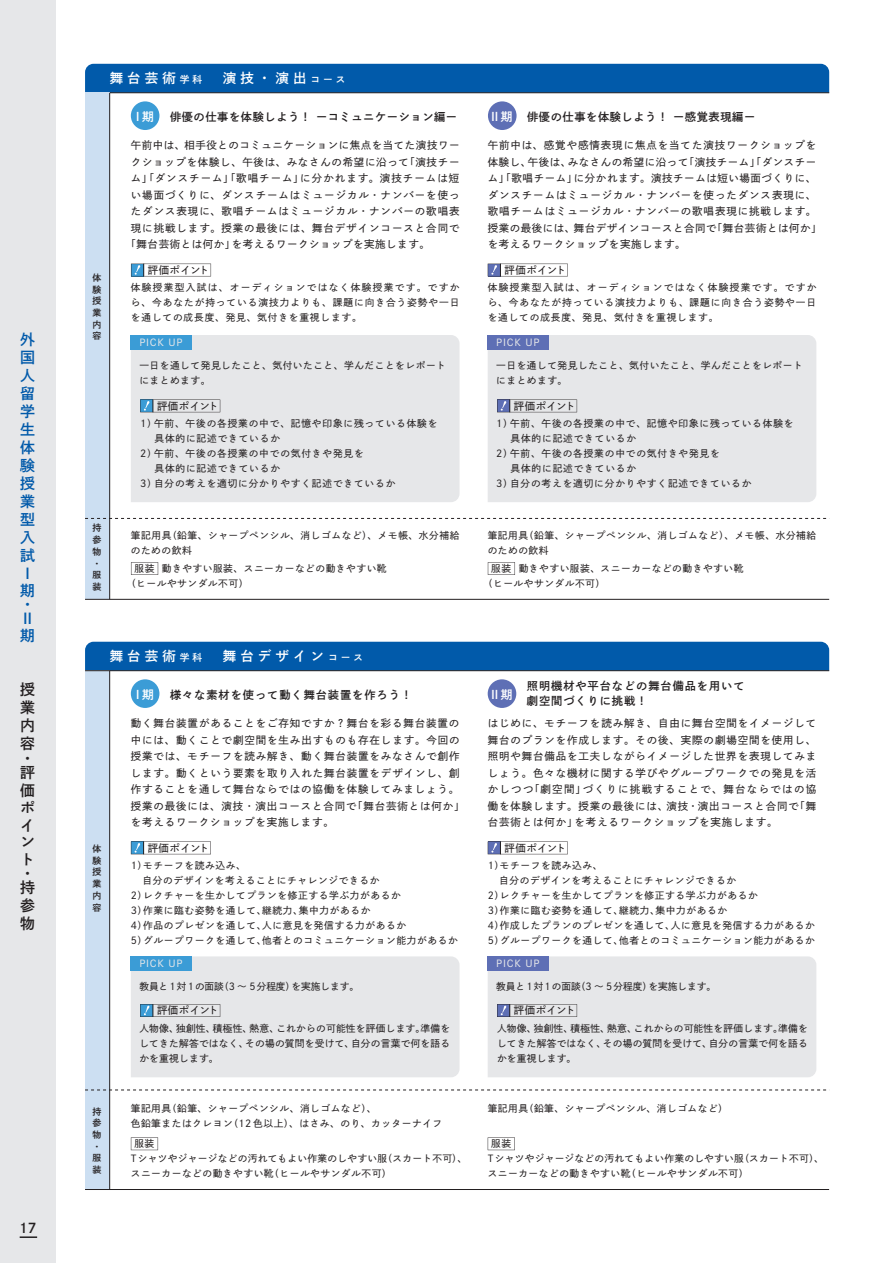
<style>
.page{position:relative;width:893px;height:1263px;background:#fff}
.page>*{position:absolute;margin:0;border:0;box-sizing:border-box;transform-origin:0 0}
.t1{font:15px/17.9px "DNP Shuei Go Gin Std B";color:#015aaa}
.t2{font:15px/18px "DNP Shuei Go Gin Std B";color:#231f20}
.t3{font:13.5px "DNP Shuei Go Gin Std B";letter-spacing:.3em;color:#fff}
.t4{font:13.5px "DNP Shuei Go Gin Std B";color:#231f20}
.t5{font:12px "DNP Shuei Go Gin Std B";letter-spacing:-.07em;color:#fff}
.t6{font:11.25px/15px "DNP Shuei Go Gin Std B";letter-spacing:.08em;color:#231f20}
.t7{font:11.25px "DNP Shuei Go Gin Std B";letter-spacing:.05em;color:#231f20}
.t8{font:10.5px/16.5px "DNP Shuei Go Gin Std M";letter-spacing:.08em;color:#231f20}
.t9{font:10.5px/16.5px "DNP Shuei Go Gin Std M";letter-spacing:.05em;color:#231f20}
.t10{font:9.75px/15px "DNP Shuei Go Gin Std M";letter-spacing:.06em;color:#231f20}
.t11{font:9.75px "DNP Shuei Go Gin Std M";letter-spacing:.08em;color:#231f20}
.t12{font:9.75px/15px "DNP Shuei Go Gin Std M";letter-spacing:.025em;color:#231f20}
.t13{font:9.75px "DNP Shuei Go Gin Std M";color:#231f20}
.t14{font:9.75px "DNP Shuei Go Gin Std M";letter-spacing:.08em;color:#e6e7e9}
.t15{font:9px/11.7px "DNP Shuei Go Gin Std B";color:#231f20;text-align:justify}
.s1{font-size:9.75px}
</style>
<div class="page">
<div style="left:85px;top:64px;width:744px;height:28px;background:#015aaa"></div>
<div style="left:85px;top:642px;width:744px;height:28px;background:#015aaa"></div>
<hr style="left:85px;top:92px;width:744px;height:1px;background:#231f20">
<div style="left:85px;top:1090px;width:25px;height:99px;background:#ccdff2"></div>
<div style="left:85px;top:671px;width:25px;height:419px;background:#ccdff2"></div>
<hr style="left:85px;top:670px;width:744px;height:1px;background:#231f20">
<hr style="left:109px;top:671px;width:1px;height:518px;background:#231f20">
<div style="left:131px;top:679px;width:28px;height:29px;background:#3b9cd6;border-radius:50%"></div>
<div style="left:488px;top:679px;width:28px;height:29px;background:#5e6fb5;border-radius:50%"></div>
<svg style="left:131px;top:841px;width:80px;height:13px"></svg>
<div style="left:131px;top:956px;width:329px;height:121px;background:#e6e7e9"></div>
<div style="left:488px;top:956px;width:328px;height:121px;background:#e6e7e9"></div>
<svg style="left:488px;top:841px;width:80px;height:13px"></svg>
<hr style="left:85px;top:1189px;width:744px;height:1px;background:#231f20">
<svg style="left:131px;top:1137px;width:27px;height:13px"></svg>
<svg style="left:488px;top:1137px;width:27px;height:13px"></svg>
<svg style="left:85px;top:1090px;width:742px;height:1px"></svg>
<div style="left:85px;top:518px;width:25px;height:81px;background:#ccdff2"></div>
<div style="left:131px;top:335px;width:329px;height:167px;background:#e6e7e9"></div>
<div style="left:131px;top:335px;width:61px;height:14px;background:#3b9cd6"></div>
<div style="left:85px;top:93px;width:25px;height:425px;background:#ccdff2"></div>
<hr style="left:109px;top:93px;width:1px;height:506px;background:#231f20">
<div style="left:131px;top:101px;width:28px;height:29px;background:#3b9cd6;border-radius:50%"></div>
<div style="left:488px;top:101px;width:29px;height:29px;background:#5e6fb5;border-radius:50%"></div>
<svg style="left:140px;top:400px;width:80px;height:12px"></svg>
<div style="left:488px;top:335px;width:328px;height:167px;background:#e6e7e9"></div>
<div style="left:488px;top:335px;width:61px;height:14px;background:#5e6fb5"></div>
<svg style="left:497px;top:400px;width:80px;height:12px"></svg>
<svg style="left:85px;top:518px;width:742px;height:1px"></svg>
<hr style="left:85px;top:599px;width:744px;height:1px;background:#231f20">
<svg style="left:131px;top:264px;width:80px;height:12px"></svg>
<svg style="left:488px;top:264px;width:80px;height:12px"></svg>
<svg style="left:131px;top:562px;width:27px;height:13px"></svg>
<svg style="left:488px;top:562px;width:27px;height:13px"></svg>
<div style="left:0;top:0;width:55px;height:1263px;background:#e6e7e9"></div>
<svg style="left:20px;top:1236px;width:17px;height:2px"></svg>
<h1 class="t1" style="left:20px;top:330px;width:16px">外国人留学生体験授業型入試<br>Ⅰ期</h1>
<h1 class="t1" style="left:20px;top:598px;width:12px;line-height:13.6px">・<br>Ⅱ</h1>
<h1 class="t1" style="left:20px;top:627px;width:15px">期</h1>
<h1 class="t2" style="left:20px;top:680px;width:16px;text-align:justify">授業内容</h1>
<h1 class="t2" style="left:20px;top:751px;width:16px;line-height:14.2px">・評</h1>
<h1 class="t2" style="left:20px;top:781px;width:16px;line-height:17.2px">価ポイント</h1>
<h1 class="t2" style="left:20px;top:866px;width:16px;line-height:14.2px">・持</h1>
<h1 class="t2" style="left:20px;top:896px;width:16px">参物</h1>
<h2 class="t4" style="left:19px;top:1219px;width:19px">17</h2>
<p class="t15" style="left:92px;top:272px;width:10px">体験授業内容</p>
<h2 class="t3" style="left:110px;top:69px;width:94px">舞台芸術<span class="s1">学科</span></h2>
<h2 class="t3" style="left:223px;top:69px;width:124px">演技・演出<span class="s1">コース</span></h2>
<p class="t5" style="left:132px;top:108px;width:24px">Ⅰ期</p>
<p class="t5" style="left:489px;top:108px;width:25px">Ⅱ期</p>
<p class="t9" style="left:488px;top:137px;width:335px">午前中は、感覚や感情表現に焦点を当てた演技ワークショップを体験し、午後は、みなさんの希望に沿って「演技チーム」「ダンスチーム」「歌唱チーム」に分かれます。演技チームは短い場面づくりに、ダンスチームはミュージカル・ナンバーを使ったダンス表現に、歌唱チームはミュージカル・ナンバーの歌唱表現に挑戦します。授業の最後には、舞台デザインコースと合同で「舞台芸術とは何か」を考えるワークショップを実施します。</p>
<p class="t7" style="left:170px;top:109px;width:289px">俳優の仕事を体験しよう！ ーコミュニケーション編ー</p>
<p class="t7" style="left:527px;top:109px;width:230px">俳優の仕事を体験しよう！ ー感覚表現編ー</p>
<p class="t9" style="left:131px;top:137px;width:330px">午前中は、相手役とのコミュニケーションに焦点を当てた演技ワー</p>
<p class="t8" style="left:131px;top:154px;width:330px">クショップを体験し、午後は、みなさんの希望に沿って「演技チー</p>
<p class="t8" style="left:131px;top:170px;width:330px">ム」「ダンスチーム」「歌唱チーム」に分かれます。演技チームは短</p>
<p class="t8" style="left:131px;top:187px;width:330px">い場面づくりに、ダンスチームはミュージカル・ナンバーを使っ</p>
<p class="t8" style="left:131px;top:203px;width:330px">たダンス表現に、歌唱チームはミュージカル・ナンバーの歌唱表</p>
<p class="t8" style="left:131px;top:220px;width:330px">現に挑戦します。授業の最後には、舞台デザインコースと合同で</p>
<p class="t9" style="left:126px;top:236px;width:306px">「舞台芸術とは何か」を考えるワークショップを実施します。</p>
<p class="t8" style="left:148px;top:261px;width:63px">評価ポイント</p>
<p class="t10" style="left:131px;top:280px;width:330px;text-align:justify">体験授業型入試は、オーディションではなく体験授業です。ですから、今あなたが持っている演技力よりも、課題に向き合う姿勢や一日を通しての成長度、発見、気付きを重視します。</p>
<p class="t8" style="left:505px;top:261px;width:63px">評価ポイント</p>
<p class="t10" style="left:488px;top:280px;width:330px;text-align:justify">体験授業型入試は、オーディションではなく体験授業です。ですから、今あなたが持っている演技力よりも、課題に向き合う姿勢や一日を通しての成長度、発見、気付きを重視します。</p>
<p class="t14" style="left:139px;top:336px;width:45px">PICK UP</p>
<p class="t14" style="left:496px;top:336px;width:45px">PICK UP</p>
<p class="t10" style="left:139px;top:358px;width:308px">一日を通して発見したこと、気付いたこと、学んだことをレポートにまとめます。</p>
<p class="t8" style="left:157px;top:397px;width:63px">評価ポイント</p>
<p class="t11" style="left:140px;top:417px;width:299px">1）午前、午後の各授業の中で、記憶や印象に残っている体験を</p>
<p class="t11" style="left:154px;top:432px;width:127px">具体的に記述できているか</p>
<p class="t11" style="left:140px;top:447px;width:225px">2）午前、午後の各授業の中での気付きや発見を</p>
<p class="t11" style="left:154px;top:462px;width:127px">具体的に記述できているか</p>
<p class="t11" style="left:140px;top:477px;width:257px">3）自分の考えを適切に分かりやすく記述できているか</p>
<p class="t10" style="left:496px;top:358px;width:308px">一日を通して発見したこと、気付いたこと、学んだことをレポートにまとめます。</p>
<p class="t11" style="left:496px;top:417px;width:299px">1）午前、午後の各授業の中で、記憶や印象に残っている体験を</p>
<p class="t11" style="left:511px;top:432px;width:127px">具体的に記述できているか</p>
<p class="t11" style="left:496px;top:447px;width:225px">2）午前、午後の各授業の中での気付きや発見を</p>
<p class="t11" style="left:511px;top:462px;width:127px">具体的に記述できているか</p>
<p class="t11" style="left:496px;top:477px;width:257px">3）自分の考えを適切に分かりやすく記述できているか</p>
<p class="t8" style="left:514px;top:397px;width:63px">評価ポイント</p>
<p class="t15" style="left:92px;top:522px;width:10px;text-align:left">持参物・服装</p>
<p class="t10" style="left:131px;top:527px;width:330px">筆記用具（鉛筆、シャープペンシル、消しゴムなど）、メモ帳、水分補給のための飲料</p>
<p class="t10" style="left:126px;top:561px;width:262px;text-indent:8px">服装 動きやすい服装、スニーカーなどの動きやすい靴（ヒールやサンダル不可）</p>
<p class="t10" style="left:488px;top:527px;width:330px">筆記用具（鉛筆、シャープペンシル、消しゴムなど）、メモ帳、水分補給のための飲料</p>
<p class="t10" style="left:483px;top:561px;width:262px;text-indent:8px">服装 動きやすい服装、スニーカーなどの動きやすい靴（ヒールやサンダル不可）</p>
<p class="t15" style="left:92px;top:843px;width:10px">体験授業内容</p>
<h2 class="t3" style="left:110px;top:647px;width:94px">舞台芸術<span class="s1">学科</span></h2>
<h2 class="t3" style="left:223px;top:647px;width:142px">舞台デザイン<span class="s1">コース</span></h2>
<p class="t5" style="left:132px;top:686px;width:24px">Ⅰ期</p>
<p class="t5" style="left:489px;top:686px;width:25px">Ⅱ期</p>
<p class="t8" style="left:488px;top:715px;width:330px;text-align:justify">はじめに、モチーフを読み解き、自由に舞台空間をイメージして舞台のプランを作成します。その後、実際の劇場空間を使用し、照明や舞台備品を工夫しながらイメージした世界を表現してみましょう。色々な機材に関する学びやグループワークでの発見を活かしつつ「劇空間」づくりに挑戦することで、舞台ならではの協働を体験します。授業の最後には、演技・演出コースと合同で「舞台芸術とは何か」を考えるワークショップを実施します。</p>
<p class="t6" style="left:527px;top:679px;width:219px">照明機材や平台などの舞台備品を用いて劇空間づくりに挑戦！</p>
<p class="t6" style="left:170px;top:687px;width:244px">様々な素材を使って動く舞台装置を作ろう！</p>
<p class="t8" style="left:131px;top:715px;width:335px">動く舞台装置があることをご存知ですか？舞台を彩る舞台装置の中には、動くことで劇空間を生み出すものも存在します。今回の授業では、モチーフを読み解き、動く舞台装置をみなさんで創作します。動くという要素を取り入れた舞台装置をデザインし、創作することを通して舞台ならではの協働を体験してみましょう。授業の最後には、演技・演出コースと合同で「舞台芸術とは何か」を考えるワークショップを実施します。</p>
<p class="t8" style="left:148px;top:839px;width:63px">評価ポイント</p>
<p class="t8" style="left:505px;top:839px;width:63px">評価ポイント</p>
<p class="t10" style="left:131px;top:858px;width:117px">1）モチーフを読み込み、</p>
<p class="t10" style="left:142px;top:873px;width:239px">自分のデザインを考えることにチャレンジできるか</p>
<p class="t10" style="left:131px;top:888px;width:272px">2）レクチャーを生かしてプランを修正する学ぶ力があるか</p>
<p class="t10" style="left:131px;top:903px;width:241px">3）作業に臨む姿勢を通して、継続力、集中力があるか</p>
<p class="t10" style="left:131px;top:918px;width:277px">4）作品のプレゼンを通して、人に意見を発信する力があるか</p>
<p class="t10" style="left:131px;top:933px;width:329px">5）グループワークを通して、他者とのコミュニケーション能力があるか</p>
<p class="t10" style="left:488px;top:858px;width:117px">1）モチーフを読み込み、</p>
<p class="t10" style="left:499px;top:873px;width:239px">自分のデザインを考えることにチャレンジできるか</p>
<p class="t10" style="left:488px;top:888px;width:272px">2）レクチャーを生かしてプランを修正する学ぶ力があるか</p>
<p class="t10" style="left:488px;top:903px;width:241px">3）作業に臨む姿勢を通して、継続力、集中力があるか</p>
<p class="t10" style="left:488px;top:918px;width:329px">4）作成したプランのプレゼンを通して、人に意見を発信する力があるか</p>
<p class="t10" style="left:488px;top:933px;width:329px">5）グループワークを通して、他者とのコミュニケーション能力があるか</p>
<p class="t14" style="left:139px;top:957px;width:45px">PICK UP</p>
<p class="t13" style="left:139px;top:980px;width:221px">教員と1対1の面談（3 ～ 5分程度）を実施します。</p>
<p class="t10" style="left:139px;top:1021px;width:312px;text-align:justify">人物像、独創性、積極性、熱意、これからの可能性を評価します。準備をしてきた解答ではなく、その場の質問を受けて、自分の言葉で何を語るかを重視します。</p>
<p class="t8" style="left:157px;top:1002px;width:63px">評価ポイント</p>
<p class="t14" style="left:496px;top:957px;width:45px">PICK UP</p>
<p class="t8" style="left:514px;top:1002px;width:63px">評価ポイント</p>
<p class="t13" style="left:496px;top:980px;width:221px">教員と1対1の面談（3 ～ 5分程度）を実施します。</p>
<p class="t10" style="left:497px;top:1021px;width:312px;text-align:justify">人物像、独創性、積極性、熱意、これからの可能性を評価します。準備をしてきた解答ではなく、その場の質問を受けて、自分の言葉で何を語るかを重視します。</p>
<p class="t15" style="left:92px;top:1105px;width:10px;text-align:left">持参物・服装</p>
<p class="t10" style="left:131px;top:1101px;width:313px">筆記用具（鉛筆、シャープペンシル、消しゴムなど）、<br>色鉛筆またはクレヨン（12 色以上）、はさみ、のり、カッターナイフ</p>
<p class="t12" style="left:131px;top:1136px;width:338px;text-indent:3px">服装<br>Tシャツやジャージなどの汚れてもよい作業のしやすい服（スカート不可）、スニーカーなどの動きやすい靴（ヒールやサンダル不可）</p>
<p class="t10" style="left:488px;top:1101px;width:242px">筆記用具（鉛筆、シャープペンシル、消しゴムなど）</p>
<p class="t12" style="left:488px;top:1136px;width:338px;text-indent:3px">服装<br>Tシャツやジャージなどの汚れてもよい作業のしやすい服（スカート不可）、スニーカーなどの動きやすい靴（ヒールやサンダル不可）</p>
</div>
